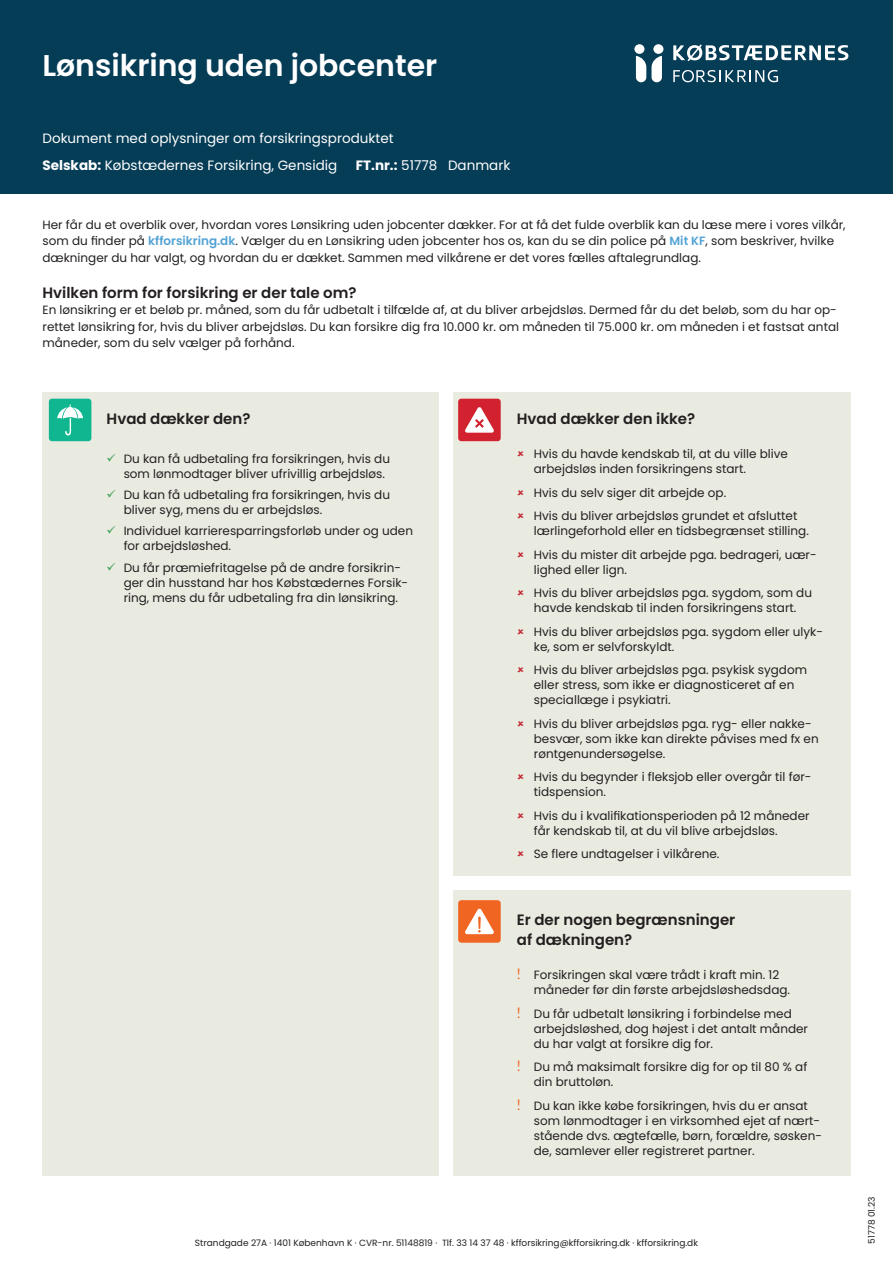
<style>
.page{position:relative;width:893px;height:1263px;background:#fff}
.page>*{position:absolute;margin:0;border:0;box-sizing:border-box;transform-origin:0 0}
.t1{font:600 30px "Poppins";color:#fff}
.Mellemrubrik{font:600 15px "Poppins";color:#231f20}
.t2{font:13.5px "Poppins";color:#fff}
.Brødtekst{font:12px/15px "Poppins";color:#231f20}
.t3{font:9px "Poppins";color:#231f20}
.s1{font-weight:700}
.s2{font-weight:600;color:#52a3d5}
.s3{font-family:"Brandon Text";font-size:15px;color:#ef6622}
</style>
<div class="page">
<div style="left:0;top:0;width:893px;height:193px;background:#053c56"></div>
<svg style="left:673px;top:70px;width:105px;height:12px"></svg>
<svg style="left:673px;top:44px;width:176px;height:17px"></svg>
<div style="left:653px;top:44px;width:10px;height:10px;background:#fff;border-radius:50%"></div>
<div style="left:634px;top:44px;width:11px;height:10px;background:#fff;border-radius:50%"></div>
<svg style="left:636px;top:56px;width:26px;height:26px"></svg>
<div style="left:43px;top:392px;width:396px;height:784px;background:#e9eae0"></div>
<div style="left:453px;top:392px;width:397px;height:484px;background:#e9eae0"></div>
<div style="left:49px;top:399px;width:42px;height:42px;background:#0fb68f;border-radius:3px"></div>
<svg style="left:57px;top:404px;width:26px;height:31px"></svg>
<div style="left:458px;top:399px;width:43px;height:42px;background:#d2222f;border-radius:3px"></div>
<svg style="left:465px;top:407px;width:29px;height:26px"></svg>
<div style="left:453px;top:890px;width:397px;height:285px;background:#e9eae0"></div>
<div style="left:458px;top:900px;width:43px;height:43px;background:#f16522;border-radius:3px"></div>
<svg style="left:465px;top:908px;width:29px;height:26px"></svg>
<h1 class="t1" style="left:43px;top:48px;width:396px">Lønsikring uden jobcenter</h1>
<p class="t2" style="left:43px;top:131px;width:353px">Dokument med oplysninger om forsikringsproduktet</p>
<p class="t2" style="left:43px;top:157px;width:296px"><span class="s1">Selskab:</span> Købstædernes Forsikring, Gensidig</p>
<p class="t2" style="left:356px;top:157px;width:156px"><span class="s1">FT.nr.:</span> 51778 Danmark</p>
<p class="Brødtekst" style="left:43px;top:217px;width:805px;line-height:16.5px">Her får du et overblik over, hvordan vores Lønsikring uden jobcenter dækker. For at få det fulde overblik kan du læse mere i vores vilkår, som du finder på <span class="s2">kfforsikring.dk</span>. Vælger du en Lønsikring uden jobcenter hos os, kan du se din police på <span class="s2">Mit KF</span>, som beskriver, hvilke dækninger du har valgt, og hvordan du er dækket. Sammen med vilkårene er det vores fælles aftalegrundlag.</p>
<p class="Mellemrubrik" style="left:43px;top:284px;width:316px">Hvilken form for forsikring er der tale om?</p>
<p class="Brødtekst" style="left:43px;top:302px;width:798px;line-height:16.5px">En lønsikring er et beløb pr. måned, som du får udbetalt i tilfælde af, at du bliver arbejdsløs. Dermed får du det beløb, som du har op&shy;rettet lønsikring for, hvis du bliver arbejdsløs. Du kan forsikre dig fra 10.000 kr. om måneden til 75.000 kr. om måneden i et fastsat antal måneder, som du selv vælger på forhånd.</p>
<p class="Mellemrubrik" style="left:107px;top:410px;width:145px">Hvad dækker den?</p>
<p class="Brødtekst" style="left:124px;top:451px;width:268px">Du kan få udbetaling fra forsikringen, hvis du som lønmodtager bliver ufrivillig arbejdsløs.</p>
<p class="Brødtekst" style="left:124px;top:487px;width:268px">Du kan få udbetaling fra forsikringen, hvis du bliver syg, mens du er arbejdsløs.</p>
<p class="Brødtekst" style="left:124px;top:524px;width:291px">Individuel karrieresparringsforløb under og uden for arbejdsløshed.</p>
<p class="Brødtekst" style="left:124px;top:560px;width:286px">Du får præmiefritagelse på de andre forsikrin&shy;ger din husstand har hos Købstædernes Forsik&shy;ring, mens du får udbetaling fra din lønsikring.</p>
<p class="Mellemrubrik" style="left:517px;top:410px;width:180px">Hvad dækker den ikke?</p>
<p class="Brødtekst" style="left:534px;top:447px;width:255px">Hvis du havde kendskab til, at du ville blive arbejdsløs inden forsikringens start.</p>
<p class="Brødtekst" style="left:534px;top:485px;width:194px">Hvis du selv siger dit arbejde op.</p>
<p class="Brødtekst" style="left:534px;top:509px;width:276px">Hvis du bliver arbejdsløs grundet et afsluttet lærlingeforhold eller en tidsbegrænset stilling.</p>
<p class="Brødtekst" style="left:534px;top:547px;width:284px">Hvis du mister dit arbejde pga. bedrageri, uær&shy;lighed eller lign.</p>
<p class="Brødtekst" style="left:534px;top:586px;width:280px">Hvis du bliver arbejdsløs pga. sygdom, som du havde kendskab til inden forsikringens start.</p>
<p class="Brødtekst" style="left:534px;top:624px;width:291px">Hvis du bliver arbejdsløs pga. sygdom eller ulyk&shy;ke, som er selvforskyldt.</p>
<p class="Brødtekst" style="left:534px;top:663px;width:275px">Hvis du bliver arbejdsløs pga. psykisk sygdom eller stress, som ikke er diagnosticeret af en speciallæge i psykiatri.</p>
<p class="Brødtekst" style="left:534px;top:716px;width:286px">Hvis du bliver arbejdsløs pga. ryg- eller nakke&shy;besvær, som ikke kan direkte påvises med fx en røntgenundersøgelse.</p>
<p class="Brødtekst" style="left:534px;top:770px;width:279px">Hvis du begynder i fleksjob eller overgår til før&shy;tidspension.</p>
<p class="Brødtekst" style="left:534px;top:808px;width:277px">Hvis du i kvalifikationsperioden på 12 måneder får kendskab til, at du vil blive arbejdsløs.</p>
<p class="Brødtekst" style="left:534px;top:847px;width:187px">Se flere undtagelser i vilkårene.</p>
<p class="Mellemrubrik" style="left:517px;top:911px;width:220px">Er der nogen begrænsninger</p>
<p class="Mellemrubrik" style="left:517px;top:931px;width:117px">af dækningen?</p>
<p class="Brødtekst" style="left:534px;top:968px;width:258px;text-indent:-17px"><span class="s3">!</span> Forsikringen skal være trådt i kraft min. 12 måneder før din første arbejdsløshedsdag.</p>
<p class="Brødtekst" style="left:534px;top:1006px;width:276px;text-indent:-17px"><span class="s3">!</span> Du får udbetalt lønsikring i forbindelse med arbejdsløshed, dog højest i det antalt månder du har valgt at forsikre dig for.</p>
<p class="Brødtekst" style="left:534px;top:1060px;width:275px;text-indent:-17px"><span class="s3">!</span> Du må maksimalt forsikre dig for op til 80 % af din bruttoløn.</p>
<p class="Brødtekst" style="left:534px;top:1098px;width:290px;text-indent:-17px"><span class="s3">!</span> Du kan ikke købe forsikringen, hvis du er ansat som lønmodtager i en virksomhed ejet af nært&shy;stående dvs. ægtefælle, børn, forældre, søsken&shy;de, samlever eller registreret partner.</p>
<p class="t3" style="left:195px;top:1237px;width:505px">Strandgade 27A · 1401 København K · CVR-nr. 51148819 · Tlf. 33 14 37 48 · kfforsikring@kfforsikring.dk · kfforsikring.dk</p>
<p class="t3" style="left:866px;top:1244px;width:49px;rotate:-90deg">51778 01.23</p>
</div>
